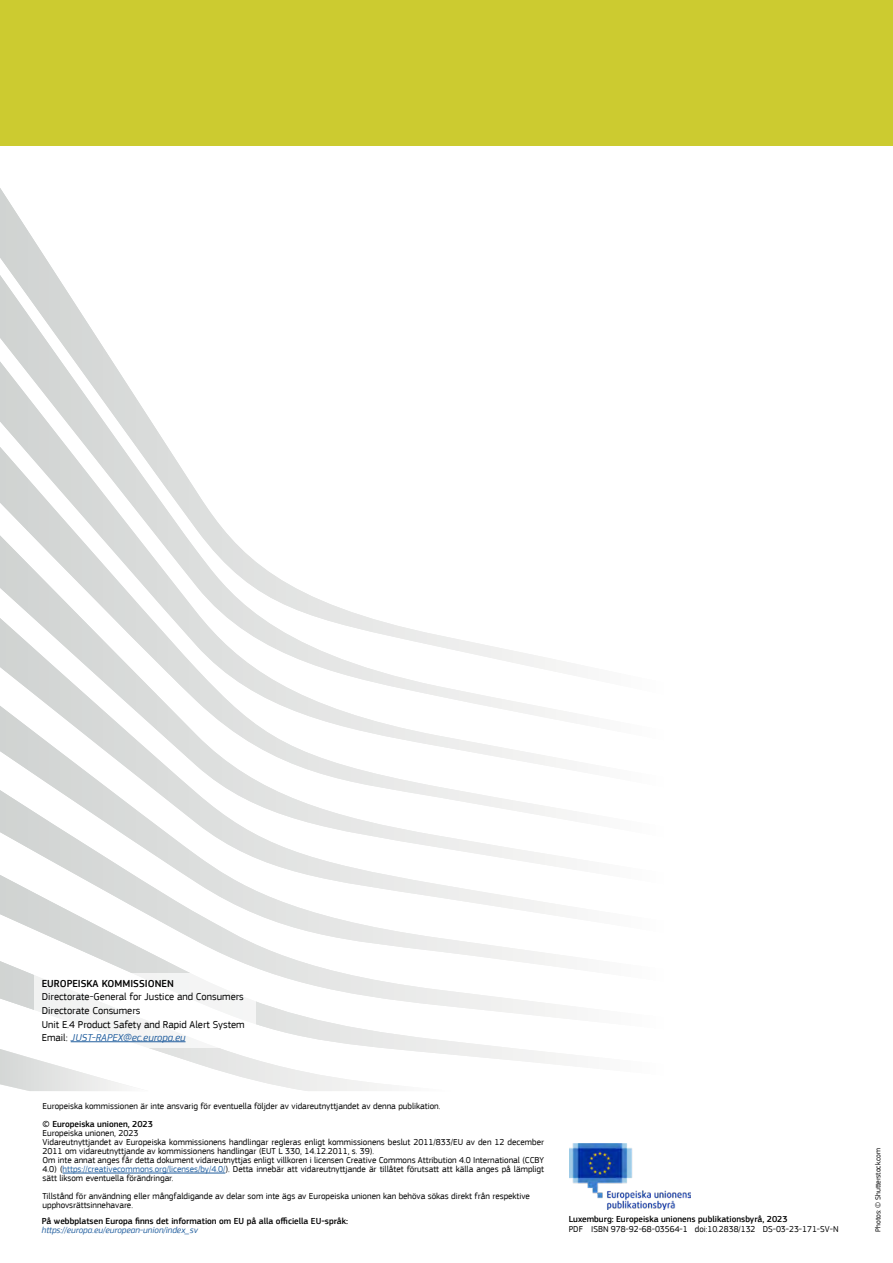
<style>
.page{position:relative;width:893px;height:1263px;background:#fff}
.page>*{position:absolute;margin:0;border:0;box-sizing:border-box;transform-origin:0 0}
.t1{font:10.5px/13.5px "EC Square Sans Pro";color:#000}
.t2{font:500 10.5px "EC Square Sans Pro";color:#000}
.t3{font:9px/9px "EC Square Sans Pro";color:#000}
.t4{font:500 9px "EC Square Sans Pro";color:#000}
.t5{font:italic 9px "EC Square Sans Pro";color:#215e9e}
.t6{font:7.5px "EC Square Sans Pro";letter-spacing:-.01em;color:#000}
.s1{font-style:italic;color:#215e9e}
.s2{color:#215e9e}
</style>
<div class="page">
<svg style="left:0;top:188px;width:57px;height:87px"></svg>
<svg style="left:9px;top:837px;width:558px;height:38px"></svg>
<svg style="left:0;top:875px;width:567px;height:190px"></svg>
<svg style="left:0;top:961px;width:452px;height:130px"></svg>
<svg style="left:0;top:1049px;width:148px;height:42px"></svg>
<svg style="left:0;top:275px;width:112px;height:86px"></svg>
<svg style="left:0;top:361px;width:168px;height:86px"></svg>
<svg style="left:0;top:447px;width:567px;height:390px"></svg>
<img style="left:569px;top:1143px;width:122px;height:66px">
<div style="left:34px;top:973px;width:222px;height:75px;background:#fff"></div>
<div style="left:0;top:0;width:893px;height:145px;background:#cccb30"></div>
<hr style="left:71px;top:1041px;width:115px;height:1px;background:#215e9e">
<hr style="left:63px;top:1173px;width:162px;height:1px;background:#215e9e">
<p class="t2" style="left:42px;top:977px;width:134px">EUROPEISKA KOMMISSIONEN</p>
<p class="t1" style="left:42px;top:990px;width:204px">Directorate-General for Justice and Consumers Directorate Consumers<br>Unit E.4 Product Safety and Rapid Alert System Email: <span class="s1">JUST-RAPEX@ec.europa.eu</span></p>
<p class="t3" style="left:43px;top:1102px;width:399px">Europeiska kommissionen är inte ansvarig för eventuella följder av vidareutnyttjandet av denna publikation.</p>
<p class="t4" style="left:43px;top:1119px;width:112px">© Europeiska unionen, 2023</p>
<p class="t3" style="left:43px;top:1129px;width:503px">Europeiska unionen, 2023<br>Vidareutnyttjandet av Europeiska kommissionens handlingar regleras enligt kommissionens beslut 2011/833/EU av den 12 december 2011 om vidareutnyttjande av kommissionens handlingar (EUT L 330, 14.12.2011, s. 39).<br>Om inte annat anges får detta dokument vidareutnyttjas enligt villkoren i licensen Creative Commons Attribution 4.0 International (CCBY 4.0) (<span class="s2">https://creativecommons.org/licenses/by/4.0/</span>). Detta innebär att vidareutnyttjande är tillåtet förutsatt att källa anges på lämpligt sätt liksom eventuella förändringar.</p>
<p class="t3" style="left:43px;top:1192px;width:489px">Tillstånd för användning eller mångfaldigande av delar som inte ägs av Europeiska unionen kan behöva sökas direkt från respektive upphovsrättsinnehavare.</p>
<p class="t4" style="left:42px;top:1216px;width:308px">På webbplatsen Europa finns det information om EU på alla officiella EU-språk:</p>
<p class="t5" style="left:42px;top:1225px;width:158px">https://europa.eu/european-union/index_sv</p>
<p class="t4" style="left:569px;top:1214px;width:220px">Luxemburg: Europeiska unionens publikationsbyrå, 2023</p>
<p class="t3" style="left:569px;top:1225px;width:271px">PDF ISBN 978-92-68-03564-1 doi:10.2838/132 DS-03-23-171-SV-N</p>
<p class="t6" style="left:874px;top:1231px;width:85px;rotate:-90deg">Photos: © Shutterstock.com</p>
</div>
